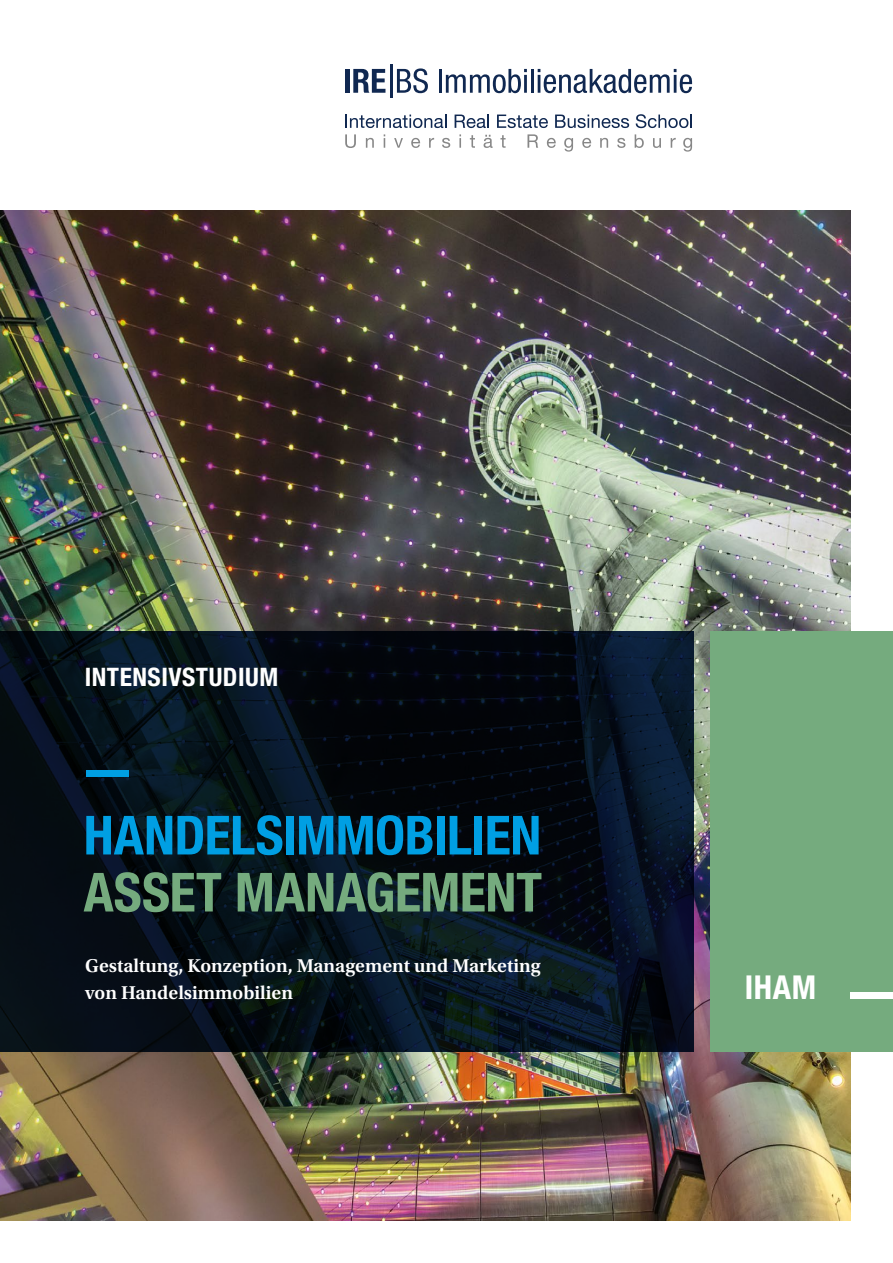
<style>
.page{position:relative;width:893px;height:1263px;background:#fff}
.page>*{position:absolute;margin:0;border:0;box-sizing:border-box;transform-origin:0 0}
.t1{font:700 condensed 54px "Helvetica Neue LT Pro";letter-spacing:-.01em;color:#009fe3}
.t2{font:700 condensed 54px "Helvetica Neue LT Pro";letter-spacing:-.005em;color:#75ab7e}
.t3{font:700 condensed 33px "Helvetica Neue LT Pro";color:#fff}
.t4{font:700 condensed 25.5px "Helvetica Neue LT Pro";letter-spacing:.02em;color:#fff}
.t5{font:600 19.5px/27px "Utopia Std";color:#fff}
</style>
<div class="page">
<img style="left:0;top:210px;width:850px;height:1010px">
<svg style="left:0;top:631px;width:694px;height:421px;background:#05101a"></svg>
<div style="left:711px;top:631px;width:182px;height:421px;background:#75ab7e"></div>
<div style="left:86px;top:770px;width:42px;height:7px;background:#009fe3"></div>
<svg style="left:345px;top:115px;width:102px;height:13px"></svg>
<svg style="left:455px;top:115px;width:34px;height:13px"></svg>
<svg style="left:497px;top:115px;width:51px;height:13px"></svg>
<svg style="left:555px;top:115px;width:74px;height:13px"></svg>
<svg style="left:636px;top:114px;width:56px;height:14px"></svg>
<svg style="left:345px;top:134px;width:11px;height:14px"></svg>
<svg style="left:366px;top:138px;width:8px;height:10px"></svg>
<svg style="left:384px;top:134px;width:1px;height:14px"></svg>
<svg style="left:394px;top:138px;width:9px;height:10px"></svg>
<svg style="left:411px;top:138px;width:9px;height:10px"></svg>
<svg style="left:429px;top:138px;width:5px;height:10px"></svg>
<svg style="left:442px;top:138px;width:8px;height:10px"></svg>
<svg style="left:459px;top:134px;width:2px;height:14px"></svg>
<svg style="left:470px;top:135px;width:5px;height:13px"></svg>
<svg style="left:484px;top:135px;width:9px;height:13px"></svg>
<svg style="left:500px;top:135px;width:6px;height:13px"></svg>
<svg style="left:527px;top:134px;width:11px;height:14px"></svg>
<svg style="left:547px;top:138px;width:9px;height:10px"></svg>
<svg style="left:564px;top:138px;width:9px;height:14px"></svg>
<svg style="left:582px;top:138px;width:9px;height:10px"></svg>
<svg style="left:600px;top:138px;width:8px;height:10px"></svg>
<svg style="left:617px;top:138px;width:8px;height:10px"></svg>
<svg style="left:635px;top:134px;width:9px;height:14px"></svg>
<svg style="left:653px;top:138px;width:8px;height:10px"></svg>
<svg style="left:671px;top:138px;width:5px;height:10px"></svg>
<svg style="left:683px;top:138px;width:9px;height:14px"></svg>
<div style="left:345px;top:69px;width:5px;height:24px;background:#102851"></div>
<svg style="left:353px;top:69px;width:32px;height:24px"></svg>
<hr style="left:390px;top:64px;width:2px;height:33px;background:#102851">
<svg style="left:397px;top:68px;width:31px;height:25px"></svg>
<hr style="left:439px;top:69px;width:3px;height:24px;background:#102851">
<svg style="left:446px;top:69px;width:81px;height:24px"></svg>
<hr style="left:531px;top:69px;width:3px;height:24px;background:#102851">
<svg style="left:538px;top:69px;width:154px;height:24px"></svg>
<div style="left:850px;top:992px;width:43px;height:7px;background:#fff"></div>
<h3 class="t4" style="left:85px;top:662px;width:195px">INTENSIVSTUDIUM</h3>
<h1 class="t1" style="left:84px;top:802px;width:459px">HANDELSIMMOBILIEN</h1>
<h1 class="t2" style="left:84px;top:859px;width:460px">ASSET MANAGEMENT</h1>
<p class="t5" style="left:85px;top:952px;width:457px">Gestaltung, Konzeption, Management und Marketing von Handelsimmobilien</p>
<h2 class="t3" style="left:745px;top:968px;width:73px">IHAM</h2>
</div>
